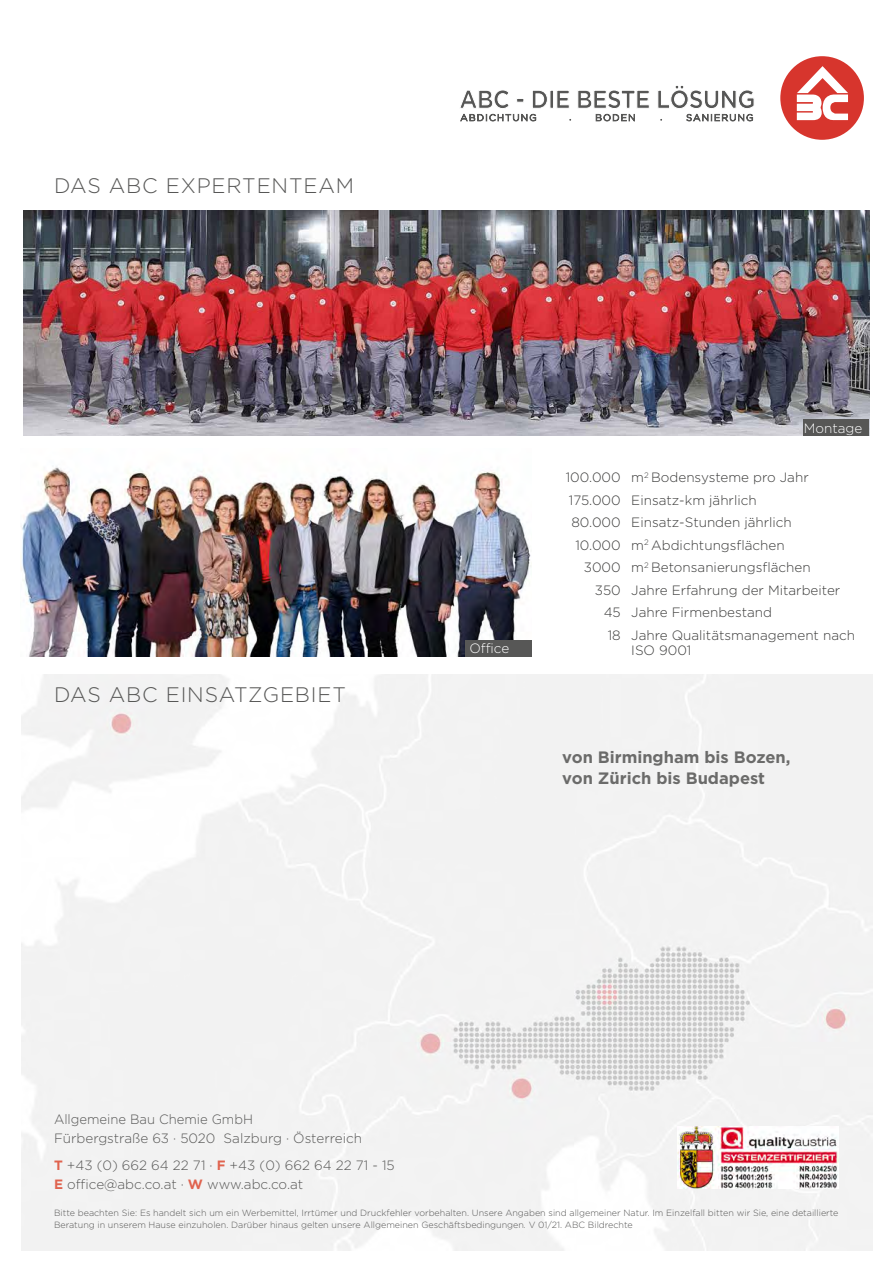
<style>
.page{position:relative;width:893px;height:1263px;background:#fff}
.page>*{position:absolute;margin:0;border:0;box-sizing:border-box;transform-origin:0 0}
.t1{font:300 21px "Gotham";letter-spacing:.04em;color:#575756}
.t2{font:700 16.5px/21px "Gotham";color:#6b6b6a}
.t3{font:300 13.5px "Gotham";color:#3c3c3b}
.t4{font:300 13.5px/18.8px "Gotham";color:#575756}
.t5{font:300 13.5px "Gotham";color:#fff}
.t6{font:300 9px/12px "Gotham";color:#575756}
.s1{font-weight:700;color:#e0634e}
</style>
<div class="page">
<img style="left:21px;top:674px;width:852px;height:576px">
<svg style="left:550px;top:90px;width:3px;height:19px"></svg>
<svg style="left:556px;top:90px;width:14px;height:19px"></svg>
<svg style="left:460px;top:90px;width:87px;height:31px"></svg>
<svg style="left:578px;top:90px;width:71px;height:31px"></svg>
<svg style="left:658px;top:85px;width:96px;height:36px"></svg>
<div style="left:780px;top:56px;width:84px;height:84px;background:#d7352d;border-radius:50%"></div>
<svg style="left:797px;top:66px;width:51px;height:55px"></svg>
<img style="left:23px;top:211px;width:846px;height:225px">
<img style="left:20px;top:466px;width:511px;height:190px">
<div style="left:465px;top:639px;width:66px;height:17px;background:#575756"></div>
<div style="left:804px;top:419px;width:65px;height:17px;background:#575756"></div>
<img style="left:677px;top:1126px;width:162px;height:62px">
<h1 class="t1" style="left:54px;top:174px;width:302px">DAS ABC EXPERTENTEAM</h1>
<h1 class="t1" style="left:54px;top:683px;width:294px">DAS ABC EINSATZGEBIET</h1>
<h3 class="t5" style="left:469px;top:641px;width:42px">Office</h3>
<h3 class="t5" style="left:804px;top:421px;width:60px">Montage</h3>
<h3 class="t3" style="left:566px;top:470px;width:244px">100.000 m<sup>2</sup> Bodensysteme pro Jahr</h3>
<h3 class="t3" style="left:569px;top:492px;width:189px">175.000 Einsatz-km jährlich</h3>
<h3 class="t3" style="left:571px;top:515px;width:222px">80.000 Einsatz-Stunden jährlich</h3>
<h3 class="t3" style="left:575px;top:537px;width:211px">10.000 m<sup>2</sup> Abdichtungsflächen</h3>
<h3 class="t3" style="left:584px;top:560px;width:228px">3000 m<sup>2</sup> Betonsanierungsflächen</h3>
<h3 class="t3" style="left:595px;top:582px;width:247px">350 Jahre Erfahrung der Mitarbeiter</h3>
<h3 class="t3" style="left:604px;top:605px;width:170px">45 Jahre Firmenbestand</h3>
<h3 class="t3" style="left:608px;top:627px;width:249px">18 Jahre Qualitätsmanagement nach</h3>
<h3 class="t3" style="left:631px;top:642px;width:62px">ISO 9001</h3>
<h2 class="t2" style="left:562px;top:746px;width:230px">von Birmingham bis Bozen, von Zürich bis Budapest</h2>
<h3 class="t4" style="left:54px;top:1110px;width:310px">Allgemeine Bau Chemie GmbH<br>Fürbergstraße 63 · 5020 Salzburg · Österreich</h3>
<h3 class="t4" style="left:54px;top:1156px;width:342px"><span class="s1">T</span> +43 (0) 662 64 22 71 · <span class="s1">F</span> +43 (0) 662 64 22 71 - 15<br><span class="s1">E</span> office@abc.co.at · <span class="s1">W</span> www.abc.co.at</h3>
<p class="t6" style="left:54px;top:1206px;width:786px">Bitte beachten Sie: Es handelt sich um ein Werbemittel, Irrtümer und Druckfehler vorbehalten. Unsere Angaben sind allgemeiner Natur. Im Einzelfall bitten wir Sie, eine detaillierte<br>Beratung in unserem Hause einzuholen. Darüber hinaus gelten unsere Allgemeinen Geschäftsbedingungen. V 01/21. ABC Bildrechte</p>
</div>
